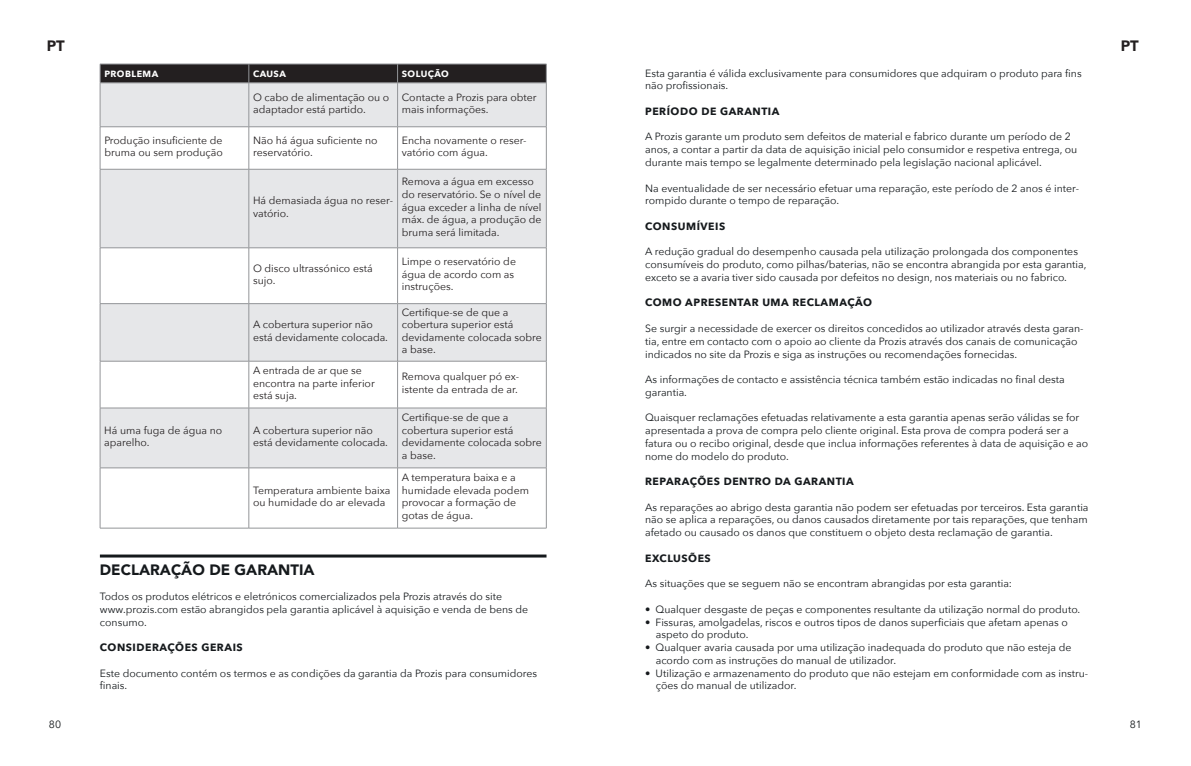
<style>
.page{position:relative;width:1191px;height:766px;background:#fff}
.page>*{position:absolute;margin:0;border:0;box-sizing:border-box;transform-origin:0 0}
.t1{font:900 15px "Avenir";color:#15191c}
.t2{font:900 15px "Avenir";color:#231f20}
.t3{font:10.5px/12.8px "Avenir Next";color:#15191c}
.t4{font:10.5px/12.6px "Avenir Next";color:#231f20}
.t5{font:700 10.5px "Avenir Next";letter-spacing:.05em;color:#15191c}
.t6{font:700 9px "Avenir Next";letter-spacing:.05em;color:#fff}
</style>
<div class="page">
<hr style="left:100px;top:554px;width:446px;height:3px;background:#15191c">
<svg style="left:101px;top:84px;width:445px;height:383px;fill:#e6e7e9"></svg>
<svg style="left:100px;top:64px;width:447px;height:19px;background:#2b2729"></svg>
<hr style="left:100px;top:83px;width:149px;height:1px;background:#939598">
<hr style="left:100px;top:83px;width:1px;height:43px;background:#939598">
<hr style="left:249px;top:83px;width:148px;height:1px;background:#939598">
<hr style="left:248px;top:83px;width:1px;height:43px;background:#939598">
<hr style="left:397px;top:83px;width:149px;height:1px;background:#939598">
<hr style="left:397px;top:83px;width:1px;height:43px;background:#939598">
<hr style="left:546px;top:83px;width:1px;height:43px;background:#939598">
<hr style="left:100px;top:126px;width:149px;height:1px;background:#939598">
<hr style="left:100px;top:127px;width:1px;height:42px;background:#939598">
<hr style="left:249px;top:126px;width:148px;height:1px;background:#939598">
<hr style="left:248px;top:127px;width:1px;height:42px;background:#939598">
<hr style="left:397px;top:126px;width:149px;height:1px;background:#939598">
<hr style="left:397px;top:127px;width:1px;height:42px;background:#939598">
<hr style="left:546px;top:127px;width:1px;height:42px;background:#939598">
<hr style="left:100px;top:169px;width:149px;height:1px;background:#939598">
<hr style="left:100px;top:169px;width:1px;height:78px;background:#939598">
<hr style="left:249px;top:169px;width:148px;height:1px;background:#939598">
<hr style="left:248px;top:169px;width:1px;height:78px;background:#939598">
<hr style="left:397px;top:169px;width:149px;height:1px;background:#939598">
<hr style="left:397px;top:169px;width:1px;height:78px;background:#939598">
<hr style="left:546px;top:169px;width:1px;height:78px;background:#939598">
<hr style="left:100px;top:247px;width:149px;height:1px;background:#939598">
<hr style="left:100px;top:248px;width:1px;height:55px;background:#939598">
<hr style="left:249px;top:247px;width:148px;height:1px;background:#939598">
<hr style="left:248px;top:248px;width:1px;height:55px;background:#939598">
<hr style="left:397px;top:247px;width:149px;height:1px;background:#939598">
<hr style="left:397px;top:248px;width:1px;height:55px;background:#939598">
<hr style="left:546px;top:248px;width:1px;height:55px;background:#939598">
<hr style="left:100px;top:303px;width:149px;height:1px;background:#939598">
<hr style="left:100px;top:304px;width:1px;height:57px;background:#939598">
<hr style="left:249px;top:303px;width:148px;height:1px;background:#939598">
<hr style="left:248px;top:304px;width:1px;height:57px;background:#939598">
<hr style="left:397px;top:303px;width:149px;height:1px;background:#939598">
<hr style="left:397px;top:304px;width:1px;height:57px;background:#939598">
<hr style="left:546px;top:304px;width:1px;height:57px;background:#939598">
<hr style="left:100px;top:361px;width:149px;height:1px;background:#939598">
<hr style="left:100px;top:361px;width:1px;height:46px;background:#939598">
<hr style="left:249px;top:361px;width:148px;height:1px;background:#939598">
<hr style="left:248px;top:361px;width:1px;height:46px;background:#939598">
<hr style="left:397px;top:361px;width:149px;height:1px;background:#939598">
<hr style="left:397px;top:361px;width:1px;height:46px;background:#939598">
<hr style="left:546px;top:361px;width:1px;height:46px;background:#939598">
<hr style="left:100px;top:407px;width:149px;height:1px;background:#939598">
<hr style="left:100px;top:408px;width:1px;height:59px;background:#939598">
<hr style="left:249px;top:407px;width:148px;height:1px;background:#939598">
<hr style="left:248px;top:408px;width:1px;height:59px;background:#939598">
<hr style="left:397px;top:407px;width:149px;height:1px;background:#939598">
<hr style="left:397px;top:408px;width:1px;height:59px;background:#939598">
<hr style="left:546px;top:408px;width:1px;height:59px;background:#939598">
<hr style="left:100px;top:467px;width:149px;height:1px;background:#939598">
<hr style="left:100px;top:468px;width:1px;height:59px;background:#939598">
<hr style="left:249px;top:467px;width:148px;height:1px;background:#939598">
<hr style="left:248px;top:468px;width:1px;height:59px;background:#939598">
<hr style="left:397px;top:467px;width:149px;height:1px;background:#939598">
<hr style="left:397px;top:468px;width:1px;height:59px;background:#939598">
<hr style="left:546px;top:468px;width:1px;height:59px;background:#939598">
<hr style="left:100px;top:527px;width:149px;height:1px;background:#939598">
<hr style="left:249px;top:527px;width:148px;height:1px;background:#939598">
<hr style="left:397px;top:527px;width:149px;height:1px;background:#939598">
<h1 class="t2" style="left:47px;top:33px;width:20px">PT</h1>
<h1 class="t2" style="left:1120px;top:33px;width:20px">PT</h1>
<p class="t6" style="left:104px;top:66px;width:55px">PROBLEMA</p>
<p class="t6" style="left:253px;top:66px;width:34px">CAUSA</p>
<p class="t6" style="left:402px;top:66px;width:49px">SOLUÇÃO</p>
<p class="t4" style="left:253px;top:90px;width:138px">O cabo de alimentação ou o adaptador está partido.</p>
<p class="t4" style="left:402px;top:90px;width:136px">Contacte a Prozis para obter mais informações.</p>
<p class="t4" style="left:104px;top:133px;width:120px">Produção insuficiente de bruma ou sem produção</p>
<p class="t4" style="left:253px;top:133px;width:126px">Não há água suficiente no reservatório.</p>
<p class="t4" style="left:402px;top:133px;width:126px">Encha novamente o reser&shy;vatório com água.</p>
<p class="t4" style="left:253px;top:194px;width:142px">Há demasiada água no reser&shy;vatório.</p>
<p class="t3" style="left:645px;top:66px;width:438px">Esta garantia é válida exclusivamente para consumidores que adquiram o produto para fins não profissionais.</p>
<p class="t5" style="left:645px;top:102px;width:136px">PERÍODO DE GARANTIA</p>
<p class="t3" style="left:645px;top:130px;width:433px">A Prozis garante um produto sem defeitos de material e fabrico durante um período de 2 anos, a contar a partir da data de aquisição inicial pelo consumidor e respetiva entrega, ou durante mais tempo se legalmente determinado pela legislação nacional aplicável.</p>
<p class="t3" style="left:645px;top:181px;width:435px">Na eventualidade de ser necessário efetuar uma reparação, este período de 2 anos é inter&shy;rompido durante o tempo de reparação.</p>
<p class="t5" style="left:645px;top:217px;width:82px">CONSUMÍVEIS</p>
<p class="t3" style="left:645px;top:245px;width:443px">A redução gradual do desempenho causada pela utilização prolongada dos componentes consumíveis do produto, como pilhas/baterias, não se encontra abrangida por esta garantia, exceto se a avaria tiver sido causada por defeitos no design, nos materiais ou no fabrico.</p>
<p class="t5" style="left:645px;top:293px;width:228px">COMO APRESENTAR UMA RECLAMAÇÃO</p>
<p class="t3" style="left:645px;top:321px;width:440px">Se surgir a necessidade de exercer os direitos concedidos ao utilizador através desta garan&shy;tia, entre em contacto com o apoio ao cliente da Prozis através dos canais de comunicação indicados no site da Prozis e siga as instruções ou recomendações fornecidas.</p>
<p class="t3" style="left:645px;top:372px;width:421px">As informações de contacto e assistência técnica também estão indicadas no final desta garantia.</p>
<p class="t3" style="left:645px;top:411px;width:444px">Quaisquer reclamações efetuadas relativamente a esta garantia apenas serão válidas se for apresentada a prova de compra pelo cliente original. Esta prova de compra poderá ser a fatura ou o recibo original, desde que inclua informações referentes à data de aquisição e ao nome do modelo do produto.</p>
<p class="t5" style="left:645px;top:472px;width:210px">REPARAÇÕES DENTRO DA GARANTIA</p>
<p class="t3" style="left:645px;top:500px;width:445px;text-align:justify">As reparações ao abrigo desta garantia não podem ser efetuadas por terceiros. Esta garantia não se aplica a reparações, ou danos causados diretamente por tais reparações, que tenham afetado ou causado os danos que constituem o objeto desta reclamação de garantia.</p>
<p class="t5" style="left:645px;top:549px;width:67px">EXCLUSÕES</p>
<p class="t3" style="left:645px;top:576px;width:368px">As situações que se seguem não se encontram abrangidas por esta garantia:</p>
<p class="t3" style="left:645px;top:602px;width:437px">• Qualquer desgaste de peças e componentes resultante da utilização normal do produto.</p>
<p class="t3" style="left:656px;top:615px;width:413px;text-indent:-11px">• Fissuras, amolgadelas, riscos e outros tipos de danos superficiais que afetam apenas o aspeto do produto.</p>
<p class="t3" style="left:656px;top:640px;width:417px;text-indent:-11px">• Qualquer avaria causada por uma utilização inadequada do produto que não esteja de acordo com as instruções do manual de utilizador.</p>
<p class="t3" style="left:656px;top:666px;width:434px;text-indent:-11px">• Utilização e armazenamento do produto que não estejam em conformidade com as instru&shy;ções do manual de utilizador.</p>
<p class="t4" style="left:402px;top:175px;width:141px">Remova a água em excesso do reservatório. Se o nível de água exceder a linha de nível máx. de água, a produção de bruma será limitada.</p>
<p class="t4" style="left:253px;top:261px;width:121px">O disco ultrassónico está sujo.</p>
<p class="t4" style="left:402px;top:255px;width:116px">Limpe o reservatório de água de acordo com as instruções.</p>
<p class="t4" style="left:253px;top:318px;width:136px">A cobertura superior não está devidamente colocada.</p>
<p class="t4" style="left:402px;top:305px;width:141px">Certifique-se de que a cobertura superior está devidamente colocada sobre a base.</p>
<p class="t4" style="left:253px;top:363px;width:123px">A entrada de ar que se encontra na parte inferior está suja.</p>
<p class="t4" style="left:402px;top:370px;width:119px">Remova qualquer pó ex&shy;istente da entrada de ar.</p>
<p class="t4" style="left:402px;top:410px;width:141px">Certifique-se de que a cobertura superior está devidamente colocada sobre a base.</p>
<p class="t4" style="left:104px;top:423px;width:119px">Há uma fuga de água no aparelho.</p>
<p class="t4" style="left:253px;top:423px;width:136px">A cobertura superior não está devidamente colocada.</p>
<p class="t4" style="left:402px;top:470px;width:129px">A temperatura baixa e a humidade elevada podem provocar a formação de gotas de água.</p>
<p class="t4" style="left:253px;top:483px;width:139px">Temperatura ambiente baixa ou humidade do ar elevada</p>
<h1 class="t1" style="left:100px;top:556px;width:216px">DECLARAÇÃO DE GARANTIA</h1>
<p class="t3" style="left:100px;top:589px;width:430px">Todos os produtos elétricos e eletrónicos comercializados pela Prozis através do site www.prozis.com estão abrangidos pela garantia aplicável à aquisição e venda de bens de consumo.</p>
<p class="t5" style="left:100px;top:638px;width:144px">CONSIDERAÇÕES GERAIS</p>
<p class="t3" style="left:100px;top:666px;width:439px">Este documento contém os termos e as condições da garantia da Prozis para consumidores finais.</p>
<p class="t3" style="left:49px;top:717px;width:14px">80</p>
<p class="t3" style="left:1129px;top:717px;width:14px">81</p>
</div>
